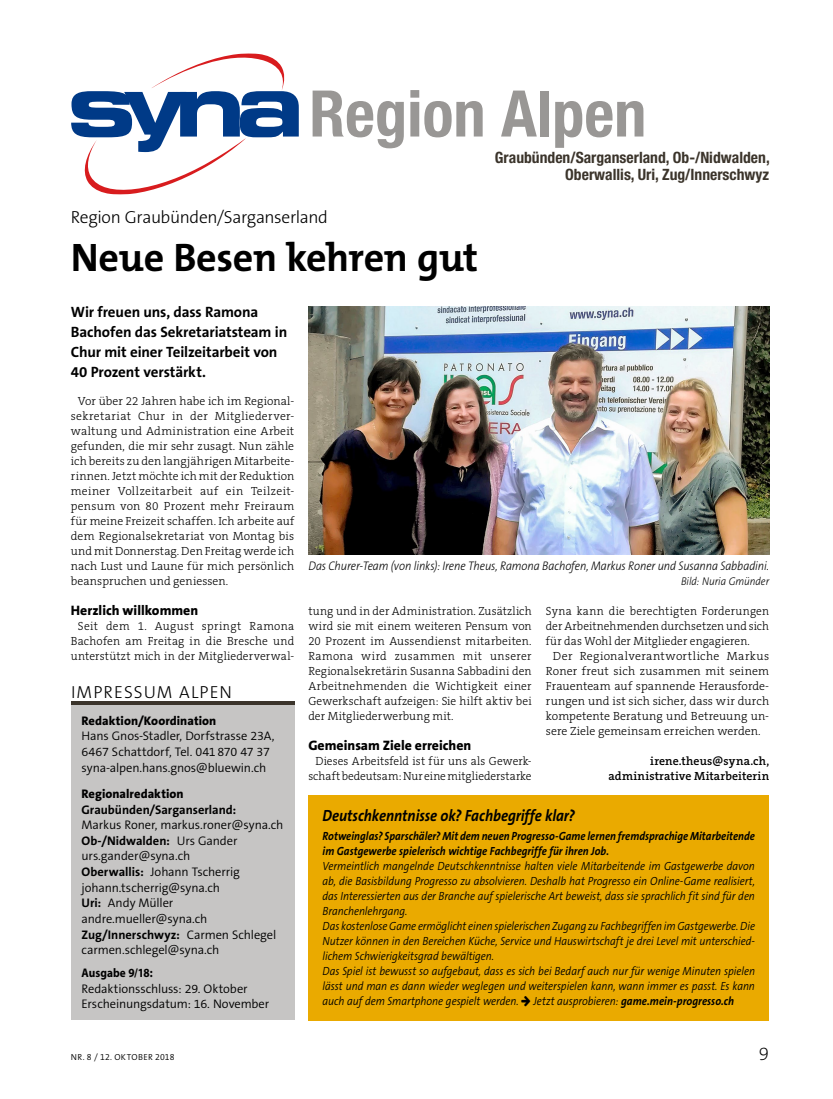
<style>
.page{position:relative;width:833px;height:1099px;background:#fff}
.page>*{position:absolute;margin:0;border:0;box-sizing:border-box;transform-origin:0 0}
.t1{font:700 condensed 64.38px "Helvetica Neue LT Std";color:#999795}
.t2{font:700 40px "The Mix B W7";letter-spacing:-.01em;color:#000}
.t3{font:200 18.75px "The Sans B W2";color:#000}
.t4{font:300 17.5px "The Sans B W3";letter-spacing:-.015em;color:#000}
.t5{font:300 17.5px "The Sans B W3";letter-spacing:.06em;color:#000}
.t6{font:italic 700 16.25px "The Sans B W7";letter-spacing:-.005em;color:#000;scale:.9 1}
.t7{font:700 condensed 15.62px/17px "Helvetica Neue";color:#3b342b;text-align:right}
.t8{font:700 15px/20px "The Sans B W7";letter-spacing:-.005em;color:#000}
.t9{font:800 13.75px "The Sans B W8";color:#000}
.t10{font:300 12.5px/15.6px "The Sans B W4";letter-spacing:-.01em;color:#000}
.t11{font:italic 300 12.5px "The Sans B W3";letter-spacing:-.01em;color:#000;scale:.9 1}
.t12{font:700 12.5px "The Sans B W7";color:#000}
.t13{font:800 12.5px "The Sans B W8";letter-spacing:.005em;color:#000}
.t14{font:700 12.5px "Myriad Pro";letter-spacing:.005em;color:#000;scale:.9 1}
.t15{font:300 11.88px/15px "The Serif B W3";letter-spacing:.01em;color:#000;text-align:justify}
.t16{font:italic 300 11.88px/15px "The Sans B W4";letter-spacing:-.005em;color:#000;scale:.9 1}
.t17{font:300 11.88px/15px "The Serif B W3";letter-spacing:.01em;color:#000;text-align:center;scale:.96 1}
.t18{font:italic 700 11.88px/15px "The Sans B W7";letter-spacing:.005em;color:#000;scale:.89 1}
.t19{font:600 11.88px/15px "The Serif B W6";letter-spacing:.01em;color:#000;text-align:right}
.t20{font:italic 300 11.25px "The Sans B W3";letter-spacing:-.005em;color:#000;scale:.9 1}
.t21{font:300 8.75px "The Sans B W4";letter-spacing:.03em;color:#000}
.s1{font-family:"The Sans B W4";font-weight:300}
.s2{font-family:"The Sans B W7";font-weight:700}
</style>
<div class="page">
<svg style="left:71px;top:53px;width:228px;height:141px"></svg>
<img style="left:308px;top:306px;width:461px;height:249px">
<div style="left:71px;top:705px;width:223px;height:315px;background:#c6c5c4"></div>
<hr style="left:71px;top:701px;width:223px;height:4px;background:#3b342b">
<div style="left:308px;top:795px;width:461px;height:225px;background:#eaaa00"></div>
<h1 class="t1" style="left:309px;top:75px;width:338px">Region Alpen</h1>
<h3 class="t7" style="left:495px;top:149px;width:276px">Graubünden/Sarganserland, Ob-/Nidwalden,<br>Oberwallis, Uri, Zug/Innerschwyz</h3>
<h3 class="t4" style="left:71px;top:205px;width:259px">Region Graubünden/Sarganserland</h3>
<h2 class="t2" style="left:71px;top:232px;width:409px">Neue Besen kehren gut</h2>
<p class="t8" style="left:71px;top:302px;width:218px">Wir freuen uns, dass Ramona<br>Bachofen das Sekretariatsteam in<br>Chur mit einer Teilzeitarbeit von<br>40 Prozent verstärkt.</p>
<p class="t15" style="left:71px;top:393px;width:225px;text-indent:7px">Vor über 22 Jahren habe ich im Regional&shy;sekretariat Chur in der Mitgliederver&shy;waltung und Administration eine Arbeit gefunden, die mir sehr zusagt. Nun zähle ich bereits zu den langjährigen Mitarbeite&shy;rinnen. Jetzt möchte ich mit der Reduktion meiner Vollzeitarbeit auf ein Teilzeit&shy;pensum von 80 Prozent mehr Freiraum für meine Freizeit schaffen. Ich arbeite auf dem Regionalsekretariat von Montag bis und mit Donnerstag. Den Freitag werde ich nach Lust und Laune für mich persönlich beanspruchen und geniessen.</p>
<p class="t9" style="left:71px;top:601px;width:129px">Herzlich willkommen</p>
<p class="t15" style="left:71px;top:618px;width:225px;text-align:center">Seit dem 1. August springt Ramona<br>Bachofen am Freitag in die Bresche und unterstützt mich in der Mitgliederverwal-</p>
<p class="t11" style="left:308px;top:558px;width:513px">Das Churer-Team (von links): Irene Theus, Ramona Bachofen, Markus Roner und Susanna Sabbadini.</p>
<p class="t20" style="left:681px;top:574px;width:99px">Bild: Nuria Gmünder</p>
<p class="t17" style="left:546px;top:603px;width:234px">Syna kann die berechtigten Forderungen</p>
<p class="t17" style="left:546px;top:618px;width:234px">der Arbeitnehmenden durchsetzen und sich</p>
<p class="t17" style="left:546px;top:633px;width:214px">für das Wohl der Mitglieder engagieren.</p>
<p class="t15" style="left:553px;top:648px;width:218px">Der Regionalverantwortliche Markus</p>
<p class="t15" style="left:546px;top:663px;width:225px">Roner freut sich zusammen mit seinem</p>
<p class="t15" style="left:546px;top:678px;width:225px">Frauenteam auf spannende Herausforde-</p>
<p class="t15" style="left:546px;top:693px;width:225px">rungen und ist sich sicher, dass wir durch</p>
<p class="t15" style="left:546px;top:708px;width:225px">kompetente Beratung und Betreuung un-</p>
<p class="t15" style="left:546px;top:723px;width:216px">sere Ziele gemeinsam erreichen werden.</p>
<p class="t19" style="left:608px;top:753px;width:162px">irene.theus@syna.ch, administrative Mitarbeiterin</p>
<p class="t15" style="left:308px;top:603px;width:225px">tung und in der Administration. Zusätzlich wird sie mit einem weiteren Pensum von 20 Prozent im Aussendienst mitarbeiten.<br>Ramona wird zusammen mit unserer Regionalsekretärin Susanna Sabbadini den Arbeitnehmenden die Wichtigkeit einer Gewerkschaft aufzeigen: Sie hilft aktiv bei der Mitgliederwerbung mit.</p>
<p class="t9" style="left:308px;top:736px;width:164px">Gemeinsam Ziele erreichen</p>
<p class="t17" style="left:308px;top:753px;width:234px">Dieses Arbeitsfeld ist für uns als Gewerk&shy;schaft bedeutsam: Nur eine mitgliederstarke</p>
<h3 class="t5" style="left:71px;top:680px;width:162px">IMPRESSUM ALPEN</h3>
<p class="t13" style="left:81px;top:712px;width:136px">Redaktion/Koordination</p>
<p class="t10" style="left:81px;top:728px;width:194px">Hans Gnos-Stadler, Dorfstrasse 23A,<br>6467 Schattdorf, Tel. 041870 47 37 syna-alpen.hans.gnos@bluewin.ch</p>
<p class="t13" style="left:81px;top:785px;width:104px">Regionalredaktion</p>
<p class="t12" style="left:81px;top:801px;width:156px">Graubünden/Sarganserland:</p>
<p class="t10" style="left:81px;top:817px;width:203px">Markus Roner, markus.roner@syna.ch</p>
<p class="t12" style="left:81px;top:832px;width:157px">Ob-/Nidwalden: <span class="s1">Urs Gander</span></p>
<p class="t10" style="left:81px;top:848px;width:160px">urs.gander@syna.ch<br><span class="s2">Oberwallis:</span> Johann Tscherrig johann.tscherrig@syna.ch<br><span class="s2">Uri:</span> Andy Müller andre.mueller@syna.ch</p>
<p class="t12" style="left:81px;top:926px;width:196px">Zug/Innerschwyz: <span class="s1">Carmen Schlegel</span></p>
<p class="t10" style="left:81px;top:942px;width:139px">carmen.schlegel@syna.ch</p>
<p class="t14" style="left:81px;top:964px;width:81px">Ausgabe 9/18:</p>
<p class="t10" style="left:81px;top:980px;width:189px">Redaktionsschluss: 29. Oktober<br>Erscheinungsdatum: 16. November</p>
<h3 class="t6" style="left:322px;top:805px;width:282px">Deutschkenntnisse ok? Fachbegriffe klar?</h3>
<p class="t18" style="left:322px;top:828px;width:487px">Rotweinglas? Sparschäler? Mit dem neuen Progresso-Game lernen fremdsprachige Mitarbeitende im Gastgewerbe spielerisch wichtige Fachbegriffe für ihren Job.</p>
<p class="t16" style="left:322px;top:858px;width:482px">Vermeintlich mangelnde Deutschkenntnisse halten viele Mitarbeitende im Gastgewerbe davon ab, die Basisbildung Progresso zu absolvieren. Deshalb hat Progresso ein Online-Game realisiert, das Interessierten aus der Branche auf spielerische Art beweist, dass sie sprachlich fit sind für den Branchenlehrgang.<br>Das kostenlose Game ermöglicht einen spielerischen Zugang zu Fachbegriffen im Gastgewerbe. Die Nutzer können in den Bereichen Küche, Service und Hauswirtschaft je drei Level mit unterschied&shy;lichem Schwierigkeitsgrad bewältigen.<br>Das Spiel ist bewusst so aufgebaut, dass es sich bei Bedarf auch nur für wenige Minuten spielen lässt und man es dann wieder weglegen und weiterspielen kann, wann immer es passt. Es kann auch auf dem Smartphone gespielt werden. Jetzt ausprobieren: <span class="s2">game.mein-progresso.ch</span></p>
<p class="t21" style="left:71px;top:1051px;width:105px">NR. 8 / 12. OKTOBER 2018</p>
<h3 class="t3" style="left:759px;top:1041px;width:12px">9</h3>
</div>
